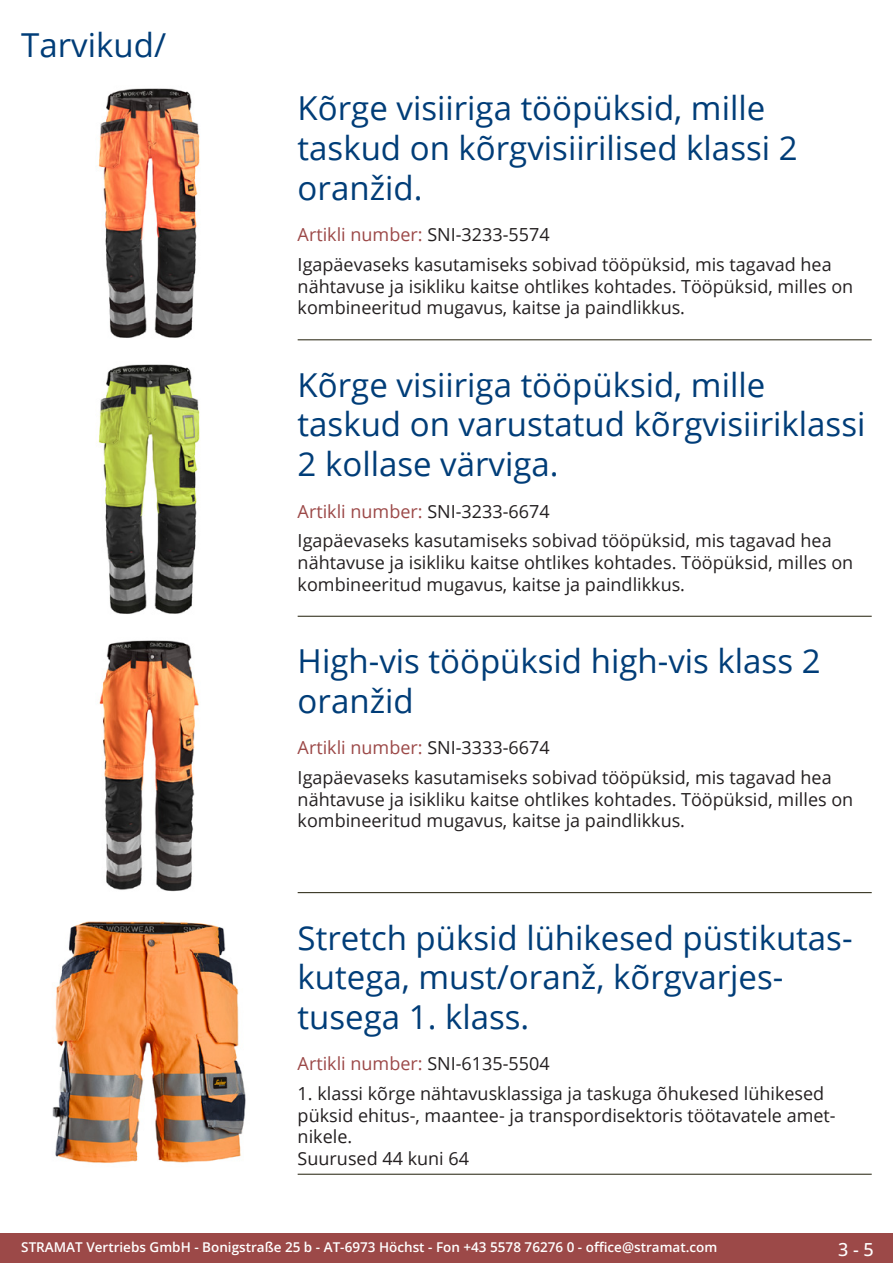
<style>
.page{position:relative;width:893px;height:1263px;background:#fff}
.page>*{position:absolute;margin:0;border:0;box-sizing:border-box;transform-origin:0 0}
.Produkttitel{font:33px/39.6px "Open Sans";color:#003d78}
.RastTitel{font:33px "Open Sans";color:#003d78}
.Beschreibung_Text{font:18px/21.6px "Open Sans";color:#231f20}
.TechDaten_Überschrif{font:18px "Open Sans";color:#9c4948}
.t1{font:500 18px "Open Sans";color:#fff}
.t2{font:600 13.5px "Open Sans";color:#fff}
.s1{color:#231f20}
</style>
<div class="page">
<div style="left:0;top:1233px;width:893px;height:30px;background:#9c4948"></div>
<hr style="left:298px;top:340px;width:574px;height:1px;background:#201d08">
<hr style="left:298px;top:616px;width:574px;height:1px;background:#201d08">
<hr style="left:298px;top:892px;width:574px;height:1px;background:#201d08">
<hr style="left:298px;top:1174px;width:574px;height:1px;background:#201d08">
<img style="left:98px;top:88px;width:102px;height:250px">
<img style="left:98px;top:364px;width:102px;height:250px">
<img style="left:99px;top:640px;width:100px;height:252px">
<img style="left:52px;top:921px;width:194px;height:242px">
<p class="RastTitel" style="left:21px;top:22px;width:146px">Tarvikud/</p>
<p class="Produkttitel" style="left:298px;top:88px;width:501px">Kõrge visiiriga tööpüksid, mille taskud on kõrgvisiirilised klassi 2 oranžid.</p>
<p class="TechDaten_Überschrif" style="left:298px;top:222px;width:254px">Artikli number: <span class="s1">SNI-3233-5574</span></p>
<p class="Beschreibung_Text" style="left:298px;top:253px;width:557px">Igapäevaseks kasutamiseks sobivad tööpüksid, mis tagavad hea nähtavuse ja isikliku kaitse ohtlikes kohtades. Tööpüksid, milles on kombineeritud mugavus, kaitse ja paindlikkus.</p>
<p class="Produkttitel" style="left:298px;top:364px;width:569px">Kõrge visiiriga tööpüksid, mille taskud on varustatud kõrgvisiiriklassi<br>2 kollase värviga.</p>
<p class="TechDaten_Überschrif" style="left:298px;top:499px;width:254px">Artikli number: <span class="s1">SNI-3233-6674</span></p>
<p class="Beschreibung_Text" style="left:298px;top:530px;width:557px">Igapäevaseks kasutamiseks sobivad tööpüksid, mis tagavad hea nähtavuse ja isikliku kaitse ohtlikes kohtades. Tööpüksid, milles on kombineeritud mugavus, kaitse ja paindlikkus.</p>
<p class="Produkttitel" style="left:298px;top:640px;width:524px">High-vis tööpüksid high-vis klass 2 oranžid</p>
<p class="TechDaten_Überschrif" style="left:298px;top:735px;width:254px">Artikli number: <span class="s1">SNI-3333-6674</span></p>
<p class="Beschreibung_Text" style="left:298px;top:766px;width:557px">Igapäevaseks kasutamiseks sobivad tööpüksid, mis tagavad hea nähtavuse ja isikliku kaitse ohtlikes kohtades. Tööpüksid, milles on kombineeritud mugavus, kaitse ja paindlikkus.</p>
<p class="Produkttitel" style="left:298px;top:917px;width:554px">Stretch püksid lühikesed püstikutas&shy;kutega, must/oranž, kõrgvarjes&shy;tusega 1. klass.</p>
<p class="TechDaten_Überschrif" style="left:298px;top:1051px;width:254px">Artikli number: <span class="s1">SNI-6135-5504</span></p>
<p class="Beschreibung_Text" style="left:298px;top:1082px;width:538px">1. klassi kõrge nähtavusklassiga ja taskuga õhukesed lühikesed püksid ehitus-, maantee- ja transpordisektoris töötavatele amet&shy;nikele.<br>Suurused 44 kuni 64</p>
<p class="t2" style="left:21px;top:1238px;width:698px">STRAMAT Vertriebs GmbH - Bonigstraße 25 b - AT-6973 Höchst - Fon +43 5578 76276 0 - office@stramat.com</p>
<p class="t1" style="left:838px;top:1237px;width:37px">3 - 5</p>
</div>
